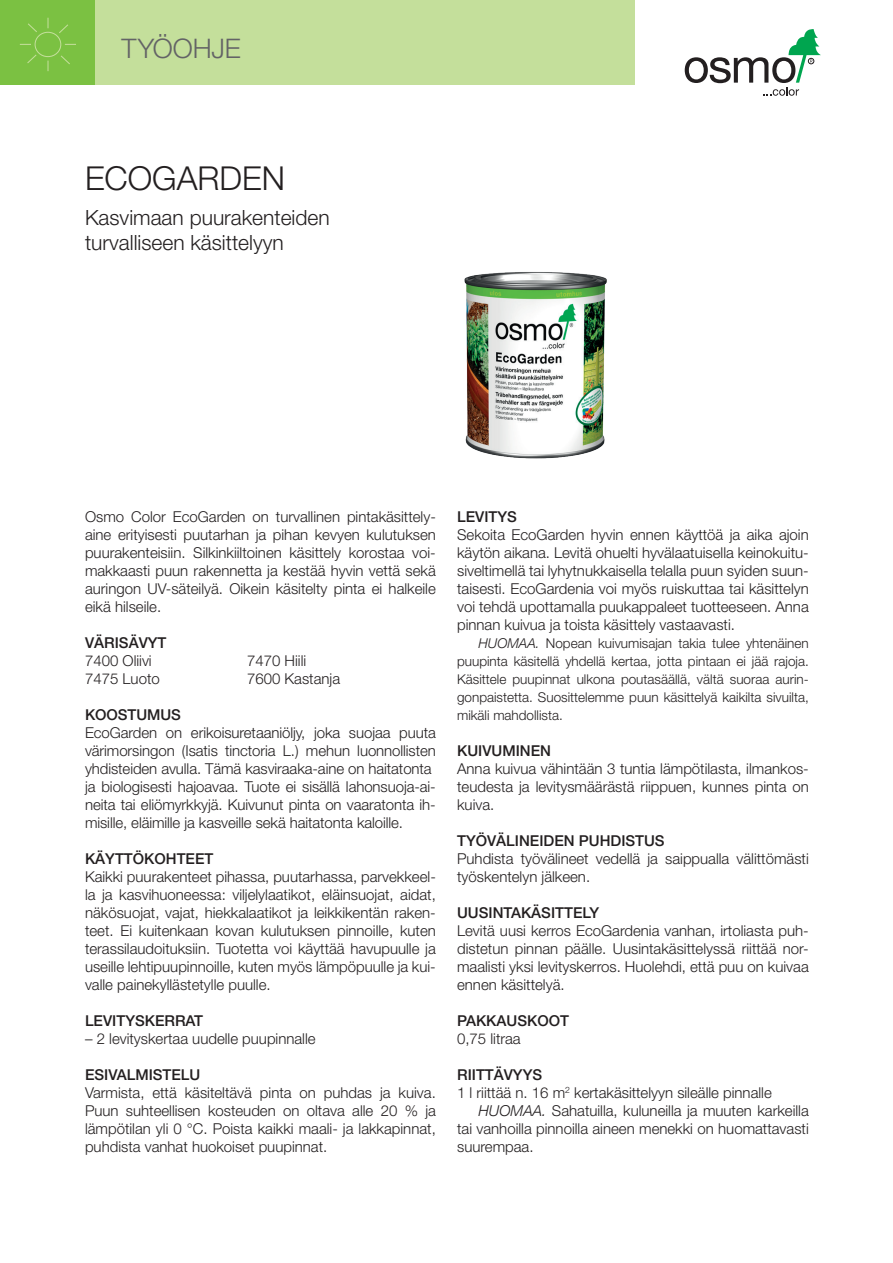
<style>
.page{position:relative;width:893px;height:1263px;background:#fff}
.page>*{position:absolute;margin:0;border:0;box-sizing:border-box;transform-origin:0 0}
.t1{font:300 33px "Helvetica Neue";color:#231f20}
.t2{font:300 27px "Helvetica Neue";letter-spacing:-.005em;color:#636366}
.t3{font:300 21px/25.2px "Helvetica Neue";color:#231f20}
.t4{font:300 15px/18px "Helvetica Neue";color:#231f20;text-align:justify}
.t5{font:500 15px "Helvetica Neue";color:#231f20}
.t6{font:300 13.5px/18px "Helvetica Neue";color:#231f20;text-align:justify}
.s1{font-style:italic}
</style>
<div class="page">
<div style="left:94px;top:0;width:540px;height:85px;background:#c4df9b"></div>
<svg style="left:685px;top:29px;width:136px;height:67px"></svg>
<div style="left:0;top:0;width:94px;height:85px;background:#7bc142"></div>
<svg style="left:19px;top:17px;width:57px;height:54px"></svg>
<img style="left:464px;top:272px;width:143px;height:187px">
<h2 class="t2" style="left:122px;top:31px;width:121px">TYÖOHJE</h2>
<h1 class="t1" style="left:85px;top:158px;width:201px">ECOGARDEN</h1>
<h3 class="t3" style="left:85px;top:204px;width:246px">Kasvimaan puurakenteiden turvalliseen käsittelyyn</h3>
<p class="t4" style="left:85px;top:507px;width:352px">Osmo Color EcoGarden on turvallinen pintakäsittely&shy;aine erityisesti puutarhan ja pihan kevyen kulutuksen puurakenteisiin. Silkinkiiltoinen käsittely korostaa voi&shy;makkaasti puun rakennetta ja kestää hyvin vettä sekä auringon UV-säteilyä. Oikein käsitelty pinta ei halkeile eikä hilseile.</p>
<p class="t5" style="left:85px;top:634px;width:83px">VÄRISÄVYT</p>
<p class="t4" style="left:85px;top:651px;width:68px">7400 Oliivi</p>
<p class="t4" style="left:247px;top:651px;width:61px">7470 Hiili</p>
<p class="t4" style="left:85px;top:669px;width:76px">7475 Luoto</p>
<p class="t4" style="left:247px;top:669px;width:95px">7600 Kastanja</p>
<p class="t5" style="left:85px;top:706px;width:97px">KOOSTUMUS</p>
<p class="t4" style="left:85px;top:723px;width:352px;text-align:left">EcoGarden on erikoisuretaaniöljy, joka suojaa puuta värimorsingon (Isatis tinctoria L.) mehun luonnollisten yhdisteiden avulla. Tämä kasviraaka-aine on haitatonta ja biologisesti hajoavaa. Tuote ei sisällä lahonsuoja-ai&shy;neita tai eliömyrkkyjä. Kuivunut pinta on vaaratonta ih&shy;misille, eläimille ja kasveille sekä haitatonta kaloille.</p>
<p class="t5" style="left:85px;top:850px;width:130px">KÄYTTÖKOHTEET</p>
<p class="t4" style="left:85px;top:867px;width:352px">Kaikki puurakenteet pihassa, puutarhassa, parvekkeel&shy;la ja kasvihuoneessa: viljelylaatikot, eläinsuojat, aidat, näkösuojat, vajat, hiekkalaatikot ja leikkikentän raken&shy;teet. Ei kuitenkaan kovan kulutuksen pinnoille, kuten terassilaudoituksiin. Tuotetta voi käyttää havupuulle ja useille lehtipuupinnoille, kuten myös lämpöpuulle ja kui&shy;valle painekyllästetylle puulle.</p>
<p class="t5" style="left:85px;top:1012px;width:120px">LEVITYSKERRAT</p>
<p class="t4" style="left:85px;top:1029px;width:232px">– 2 levityskertaa uudelle puupinnalle</p>
<p class="t5" style="left:85px;top:1066px;width:117px">ESIVALMISTELU</p>
<p class="t4" style="left:85px;top:1083px;width:352px">Varmista, että käsiteltävä pinta on puhdas ja kuiva.<br>Puun suhteellisen kosteuden on oltava alle 20 % ja lämpötilan yli 0 °C. Poista kaikki maali- ja lakkapinnat, puhdista vanhat huokoiset puupinnat.</p>
<p class="t5" style="left:457px;top:508px;width:61px">LEVITYS</p>
<p class="t4" style="left:457px;top:525px;width:353px">Sekoita EcoGarden hyvin ennen käyttöä ja aika ajoin käytön aikana. Levitä ohuelti hyvälaatuisella keinokuitu&shy;siveltimellä tai lyhytnukkaisella telalla puun syiden suun&shy;taisesti. EcoGardenia voi myös ruiskuttaa tai käsittelyn voi tehdä upottamalla puukappaleet tuotteeseen. Anna pinnan kuivua ja toista käsittely vastaavasti.</p>
<p class="t6" style="left:457px;top:634px;width:353px;text-indent:21px"><span class="s1">HUOMAA.</span> Nopean kuivumisajan takia tulee yhtenäinen puupinta käsitellä yhdellä kertaa, jotta pintaan ei jää rajoja.<br>Käsittele puupinnat ulkona poutasäällä, vältä suoraa aurin&shy;gonpaistetta. Suosittelemme puun käsittelyä kaikilta sivuilta, mikäli mahdollista.</p>
<p class="t5" style="left:457px;top:742px;width:95px">KUIVUMINEN</p>
<p class="t4" style="left:457px;top:759px;width:353px">Anna kuivua vähintään 3 tuntia lämpötilasta, ilmankos&shy;teudesta ja levitysmäärästä riippuen, kunnes pinta on kuiva.</p>
<p class="t5" style="left:457px;top:832px;width:209px">TYÖVÄLINEIDEN PUHDISTUS</p>
<p class="t4" style="left:457px;top:849px;width:353px">Puhdista työvälineet vedellä ja saippualla välittömästi työskentelyn jälkeen.</p>
<p class="t5" style="left:457px;top:904px;width:143px">UUSINTAKÄSITTELY</p>
<p class="t4" style="left:457px;top:921px;width:353px">Levitä uusi kerros EcoGardenia vanhan, irtoliasta puh&shy;distetun pinnan päälle. Uusintakäsittelyssä riittää nor&shy;maalisti yksi levityskerros. Huolehdi, että puu on kuivaa ennen käsittelyä.</p>
<p class="t5" style="left:457px;top:1012px;width:113px">PAKKAUSKOOT</p>
<p class="t4" style="left:457px;top:1029px;width:65px">0,75 litraa</p>
<p class="t5" style="left:457px;top:1066px;width:87px">RIITTÄVYYS</p>
<p class="t4" style="left:457px;top:1083px;width:316px">1 l riittää n. 16 m<sup>2</sup> kertakäsittelyyn sileälle pinnalle</p>
<p class="t4" style="left:478px;top:1101px;width:332px"><span class="s1">HUOMAA.</span> Sahatuilla, kuluneilla ja muuten karkeilla</p>
<p class="t4" style="left:457px;top:1119px;width:353px">tai vanhoilla pinnoilla aineen menekki on huomattavasti</p>
<p class="t4" style="left:457px;top:1137px;width:78px">suurempaa.</p>
</div>
